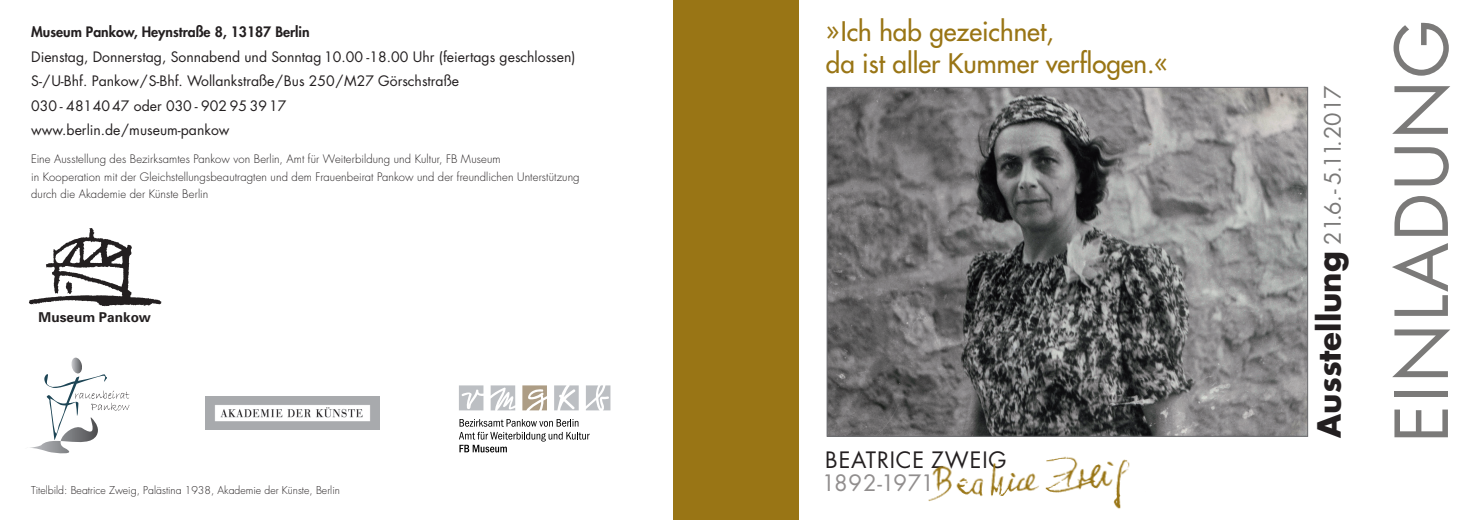
<style>
.page{position:relative;width:1472px;height:520px;background:#fff}
.page>*{position:absolute;margin:0;border:0;box-sizing:border-box;transform-origin:0 0}
.t1{font:70.88px "Futura";letter-spacing:.035em;color:#7b7a79}
.t2{font:26.25px/31.2px "Futura";color:#997515}
.t3{font:22.05px "Futura";color:#7b7a79}
.t4{font:22.05px "Futura";letter-spacing:.04em;color:#231f20}
.t5{font:22.05px "Futura";color:#918e8e}
.t6{font:14px/24.5px "Futura";color:#231f20}
.t7{font:800 14px "Futura";color:#231f20}
.t8{font:700 13.65px "Univers";color:#231f20}
.t9{font:300 11.38px/17.5px "Futura";letter-spacing:.01em;color:#231f20}
.t10{font:300 10.5px "Futura";color:#231f20}
.s1{font-weight:700;font-size:31.15px;color:#231f20}
</style>
<div class="page">
<img style="left:828px;top:89px;width:477px;height:345px">
<img style="left:928px;top:456px;width:202px;height:53px">
<div style="left:674px;top:0;width:124px;height:520px;background:#997515"></div>
<svg style="left:30px;top:357px;width:99px;height:97px"></svg>
<svg style="left:554px;top:385px;width:24px;height:25px"></svg>
<svg style="left:459px;top:385px;width:24px;height:25px"></svg>
<svg style="left:586px;top:385px;width:24px;height:25px"></svg>
<svg style="left:522px;top:385px;width:25px;height:25px"></svg>
<svg style="left:490px;top:385px;width:25px;height:25px"></svg>
<svg style="left:459px;top:419px;width:119px;height:7px"></svg>
<svg style="left:459px;top:432px;width:130px;height:20px"></svg>
<img style="left:29px;top:228px;width:133px;height:79px">
<img style="left:205px;top:396px;width:175px;height:33px">
<p class="t7" style="left:31px;top:23px;width:280px">Museum Pankow, Heynstraße 8, 13187 Berlin</p>
<p class="t6" style="left:31px;top:44px;width:546px">Dienstag, Donnerstag, Sonnabend und Sonntag 10.00 -18.00 Uhr (feiertags geschlossen)<br>S-/U-Bhf. Pankow/S-Bhf. Wollankstraße/Bus 250/M27 Görschstraße<br>030 - 4814047 oder 030 - 902 95 3917<br>www.berlin.de/museum-pankow</p>
<p class="t9" style="left:31px;top:151px;width:550px">Eine Ausstellung des Bezirksamtes Pankow von Berlin, Amt für Weiterbildung und Kultur, FB Museum<br>in Kooperation mit der Gleichstellungsbeautragten und dem Frauenbeirat Pankow und der freundlichen Unterstützung durch die Akademie der Künste Berlin</p>
<p class="t8" style="left:39px;top:309px;width:114px">Museum Pankow</p>
<p class="t10" style="left:31px;top:483px;width:310px">Titelbild: Beatrice Zweig, Palästina 1938, Akademie der Künste, Berlin</p>
<h2 class="t2" style="left:825px;top:16px;width:344px">»Ich hab gezeichnet,<br>da ist aller Kummer verflogen.«</h2>
<h3 class="t4" style="left:825px;top:445px;width:183px">BEATRICE ZWEIG</h3>
<h3 class="t5" style="left:821px;top:468px;width:114px">1892-1971</h3>
<h3 class="t3" style="left:1317px;top:437px;width:354px;rotate:-90deg"><span class="s1">Ausstellung</span> 21.6.- 5.11.2017</h3>
<h1 class="t1" style="left:1372px;top:442px;width:424px;rotate:-90deg">EINLADUNG</h1>
</div>
